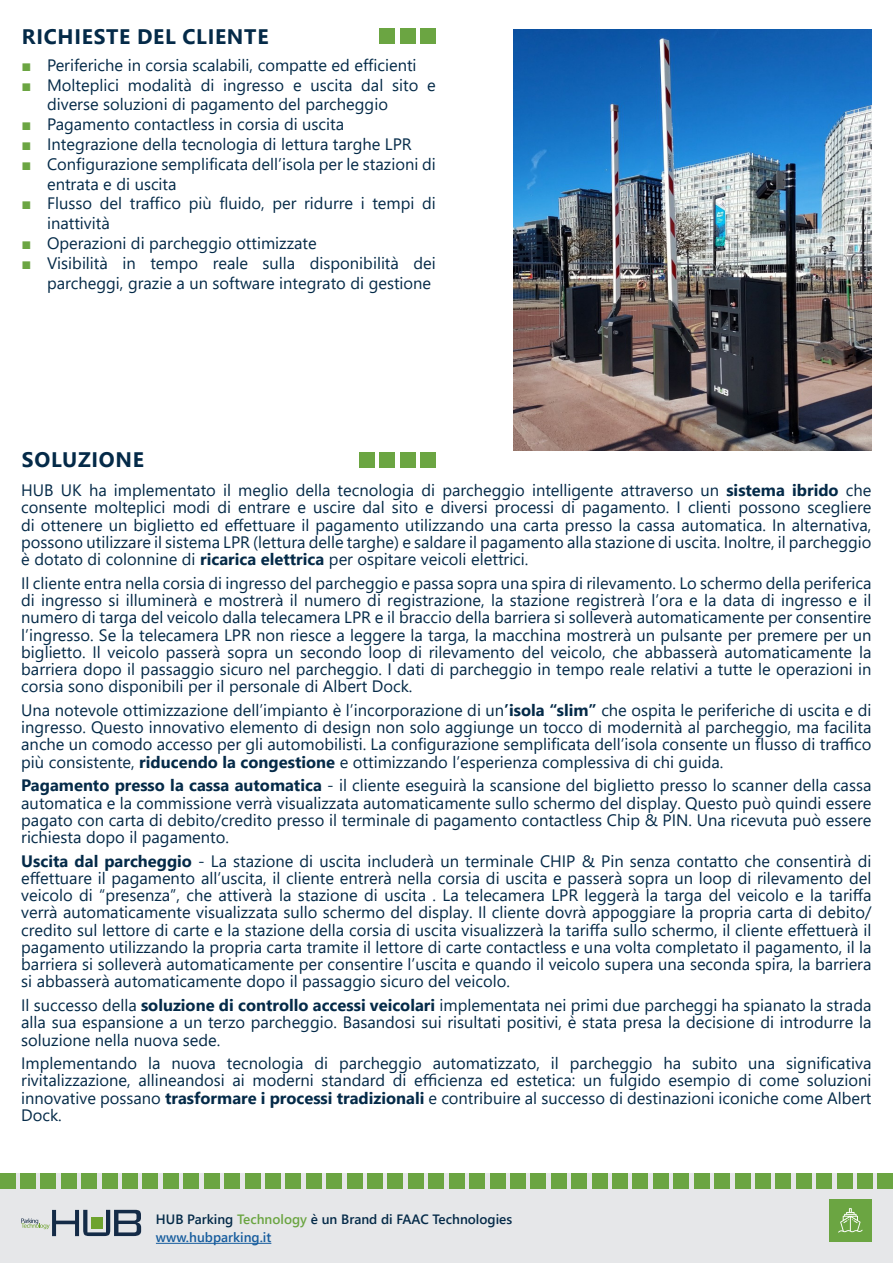
<style>
.page{position:relative;width:893px;height:1263px;background:#fff}
.page>*{position:absolute;margin:0;border:0;box-sizing:border-box;transform-origin:0 0}
.Titolo_sezione__riquadro_colorato{font:700 21px "Segoe UI";letter-spacing:.035em;color:#042a48}
.Testo_Riquadri{font:16.5px/17.2px "Segoe UI";color:#042a48;text-align:justify}
.t1{font:600 13.5px "Segoe UI";color:#042a48}
.t2{font:600 13.5px "Segoe UI";color:#175d9e}
.s1{font-family:"Arial";color:#6ba542}
.s2{font-weight:700}
.s3{color:#6ba542}
</style>
<div class="page">
<div style="left:421px;top:452px;width:15px;height:15px;background:#6ba542"></div>
<div style="left:421px;top:29px;width:15px;height:15px;background:#6ba542"></div>
<div style="left:400px;top:452px;width:15px;height:15px;background:#6ba542"></div>
<div style="left:400px;top:29px;width:15px;height:15px;background:#6ba542"></div>
<div style="left:380px;top:452px;width:15px;height:15px;background:#6ba542"></div>
<div style="left:380px;top:29px;width:15px;height:15px;background:#6ba542"></div>
<div style="left:359px;top:452px;width:15px;height:15px;background:#6ba542"></div>
<img style="left:513px;top:29px;width:359px;height:421px">
<div style="left:0;top:1173px;width:893px;height:90px;background:#e6e7e9"></div>
<hr style="left:156px;top:1243px;width:115px;height:1px;background:#175d9e">
<svg style="left:21px;top:1210px;width:120px;height:26px"></svg>
<div style="left:829px;top:1199px;width:43px;height:43px;background:#6ba542"></div>
<div style="left:82px;top:1173px;width:15px;height:15px;background:#6ba542"></div>
<div style="left:408px;top:1173px;width:15px;height:15px;background:#6ba542"></div>
<div style="left:245px;top:1173px;width:15px;height:15px;background:#6ba542"></div>
<div style="left:572px;top:1173px;width:15px;height:15px;background:#6ba542"></div>
<div style="left:796px;top:1173px;width:15px;height:15px;background:#6ba542"></div>
<div style="left:163px;top:1173px;width:15px;height:15px;background:#6ba542"></div>
<div style="left:490px;top:1173px;width:15px;height:15px;background:#6ba542"></div>
<div style="left:714px;top:1173px;width:16px;height:15px;background:#6ba542"></div>
<div style="left:327px;top:1173px;width:15px;height:15px;background:#6ba542"></div>
<div style="left:653px;top:1173px;width:15px;height:15px;background:#6ba542"></div>
<div style="left:61px;top:1173px;width:15px;height:15px;background:#6ba542"></div>
<div style="left:388px;top:1173px;width:15px;height:15px;background:#6ba542"></div>
<div style="left:225px;top:1173px;width:15px;height:15px;background:#6ba542"></div>
<div style="left:551px;top:1173px;width:15px;height:15px;background:#6ba542"></div>
<div style="left:776px;top:1173px;width:15px;height:15px;background:#6ba542"></div>
<div style="left:143px;top:1173px;width:15px;height:15px;background:#6ba542"></div>
<div style="left:469px;top:1173px;width:16px;height:15px;background:#6ba542"></div>
<div style="left:694px;top:1173px;width:15px;height:15px;background:#6ba542"></div>
<div style="left:306px;top:1173px;width:15px;height:15px;background:#6ba542"></div>
<div style="left:633px;top:1173px;width:15px;height:15px;background:#6ba542"></div>
<div style="left:857px;top:1173px;width:16px;height:15px;background:#6ba542"></div>
<div style="left:878px;top:1173px;width:15px;height:15px;background:#6ba542"></div>
<div style="left:41px;top:1173px;width:15px;height:15px;background:#6ba542"></div>
<div style="left:367px;top:1173px;width:16px;height:15px;background:#6ba542"></div>
<div style="left:204px;top:1173px;width:15px;height:15px;background:#6ba542"></div>
<div style="left:531px;top:1173px;width:15px;height:15px;background:#6ba542"></div>
<div style="left:755px;top:1173px;width:15px;height:15px;background:#6ba542"></div>
<div style="left:122px;top:1173px;width:16px;height:15px;background:#6ba542"></div>
<div style="left:449px;top:1173px;width:15px;height:15px;background:#6ba542"></div>
<div style="left:674px;top:1173px;width:15px;height:15px;background:#6ba542"></div>
<div style="left:286px;top:1173px;width:15px;height:15px;background:#6ba542"></div>
<div style="left:612px;top:1173px;width:16px;height:15px;background:#6ba542"></div>
<div style="left:837px;top:1173px;width:15px;height:15px;background:#6ba542"></div>
<div style="left:20px;top:1173px;width:16px;height:15px;background:#6ba542"></div>
<div style="left:0;top:1173px;width:15px;height:15px;background:#6ba542"></div>
<div style="left:347px;top:1173px;width:15px;height:15px;background:#6ba542"></div>
<div style="left:184px;top:1173px;width:15px;height:15px;background:#6ba542"></div>
<div style="left:510px;top:1173px;width:15px;height:15px;background:#6ba542"></div>
<div style="left:735px;top:1173px;width:15px;height:15px;background:#6ba542"></div>
<div style="left:102px;top:1173px;width:15px;height:15px;background:#6ba542"></div>
<div style="left:429px;top:1173px;width:15px;height:15px;background:#6ba542"></div>
<div style="left:265px;top:1173px;width:16px;height:15px;background:#6ba542"></div>
<div style="left:592px;top:1173px;width:15px;height:15px;background:#6ba542"></div>
<div style="left:817px;top:1173px;width:15px;height:15px;background:#6ba542"></div>
<svg style="left:838px;top:1208px;width:25px;height:24px"></svg>
<p class="Titolo_sezione__riquadro_colorato" style="left:22px;top:17px;width:248px">RICHIESTE DEL CLIENTE</p>
<p class="Testo_Riquadri" style="left:22px;top:55px;width:397px"><span class="s1">■</span> Periferiche in corsia scalabili, compatte ed efficienti</p>
<p class="Testo_Riquadri" style="left:47px;top:73px;width:390px;line-height:19.8px;text-indent:-26px"><span class="s1">■</span> Molteplici modalità di ingresso e uscita dal sito e diverse soluzioni di pagamento del parcheggio</p>
<p class="Testo_Riquadri" style="left:22px;top:114px;width:324px"><span class="s1">■</span> Pagamento contactless in corsia di uscita</p>
<p class="Testo_Riquadri" style="left:22px;top:134px;width:392px"><span class="s1">■</span> Integrazione della tecnologia di lettura targhe LPR</p>
<p class="Testo_Riquadri" style="left:47px;top:153px;width:390px;line-height:19.8px;text-indent:-26px"><span class="s1">■</span> Configurazione semplificata dell’isola per le stazioni di entrata e di uscita</p>
<p class="Testo_Riquadri" style="left:47px;top:192px;width:390px;line-height:19.8px;text-indent:-26px"><span class="s1">■</span> Flusso del traffico più fluido, per ridurre i tempi di inattività</p>
<p class="Testo_Riquadri" style="left:22px;top:233px;width:297px"><span class="s1">■</span> Operazioni di parcheggio ottimizzate</p>
<p class="Testo_Riquadri" style="left:22px;top:252px;width:416px;line-height:19.8px;text-align:right"><span class="s1">■</span> Visibilità in tempo reale sulla disponibilità dei parcheggi, grazie a un software integrato di gestione</p>
<p class="Titolo_sezione__riquadro_colorato" style="left:22px;top:440px;width:124px">SOLUZIONE</p>
<p class="Testo_Riquadri" style="left:21px;top:480px;width:852px">HUB UK ha implementato il meglio della tecnologia di parcheggio intelligente attraverso un <span class="s2">sistema ibrido</span> che consente molteplici modi di entrare e uscire dal sito e diversi processi di pagamento. I clienti possono scegliere di ottenere un biglietto ed effettuare il pagamento utilizzando una carta presso la cassa automatica. In alternativa, possono utilizzare il sistema LPR (lettura delle targhe) e saldare il pagamento alla stazione di uscita. Inoltre, il parcheggio è dotato di colonnine di <span class="s2">ricarica elettrica</span> per ospitare veicoli elettrici.</p>
<p class="Testo_Riquadri" style="left:21px;top:573px;width:852px">Il cliente entra nella corsia di ingresso del parcheggio e passa sopra una spira di rilevamento. Lo schermo della periferica di ingresso si illuminerà e mostrerà il numero di registrazione, la stazione registrerà l’ora e la data di ingresso e il numero di targa del veicolo dalla telecamera LPR e il braccio della barriera si solleverà automaticamente per consentire l’ingresso. Se la telecamera LPR non riesce a leggere la targa, la macchina mostrerà un pulsante per premere per un biglietto. Il veicolo passerà sopra un secondo loop di rilevamento del veicolo, che abbasserà automaticamente la barriera dopo il passaggio sicuro nel parcheggio. I dati di parcheggio in tempo reale relativi a tutte le operazioni in corsia sono disponibili per il personale di Albert Dock.</p>
<p class="Testo_Riquadri" style="left:21px;top:700px;width:852px">Una notevole ottimizzazione dell’impianto è l’incorporazione di un<span class="s2">’isola “slim”</span> che ospita le periferiche di uscita e di ingresso. Questo innovativo elemento di design non solo aggiunge un tocco di modernità al parcheggio, ma facilita anche un comodo accesso per gli automobilisti. La configurazione semplificata dell’isola consente un flusso di traffico più consistente, <span class="s2">riducendo la congestione</span> e ottimizzando l’esperienza complessiva di chi guida.</p>
<p class="Testo_Riquadri" style="left:21px;top:775px;width:852px"><span class="s2">Pagamento presso la cassa automatica</span> - il cliente eseguirà la scansione del biglietto presso lo scanner della cassa automatica e la commissione verrà visualizzata automaticamente sullo schermo del display. Questo può quindi essere pagato con carta di debito/credito presso il terminale di pagamento contactless Chip &amp; PIN. Una ricevuta può essere richiesta dopo il pagamento.</p>
<p class="Testo_Riquadri" style="left:21px;top:851px;width:852px"><span class="s2">Uscita dal parcheggio</span> - La stazione di uscita includerà un terminale CHIP &amp; Pin senza contatto che consentirà di effettuare il pagamento all’uscita, il cliente entrerà nella corsia di uscita e passerà sopra un loop di rilevamento del veicolo di “presenza”, che attiverà la stazione di uscita . La telecamera LPR leggerà la targa del veicolo e la tariffa verrà automaticamente visualizzata sullo schermo del display. Il cliente dovrà appoggiare la propria carta di debito/ credito sul lettore di carte e la stazione della corsia di uscita visualizzerà la tariffa sullo schermo, il cliente effettuerà il pagamento utilizzando la propria carta tramite il lettore di carte contactless e una volta completato il pagamento, il la barriera si solleverà automaticamente per consentire l’uscita e quando il veicolo supera una seconda spira, la barriera si abbasserà automaticamente dopo il passaggio sicuro del veicolo.</p>
<p class="Testo_Riquadri" style="left:21px;top:995px;width:852px">Il successo della <span class="s2">soluzione di controllo accessi veicolari</span> implementata nei primi due parcheggi ha spianato la strada alla sua espansione a un terzo parcheggio. Basandosi sui risultati positivi, è stata presa la decisione di introdurre la soluzione nella nuova sede.</p>
<p class="Testo_Riquadri" style="left:21px;top:1053px;width:852px">Implementando la nuova tecnologia di parcheggio automatizzato, il parcheggio ha subito una significativa rivitalizzazione, allineandosi ai moderni standard di efficienza ed estetica: un fulgido esempio di come soluzioni innovative possano <span class="s2">trasformare i processi tradizionali</span> e contribuire al successo di destinazioni iconiche come Albert Dock.</p>
<p class="t1" style="left:156px;top:1206px;width:358px">HUB Parking <span class="s3">Technology</span> è un Brand di FAAC Technologies</p>
<p class="t2" style="left:156px;top:1224px;width:117px">www.hubparking.it</p>
</div>
